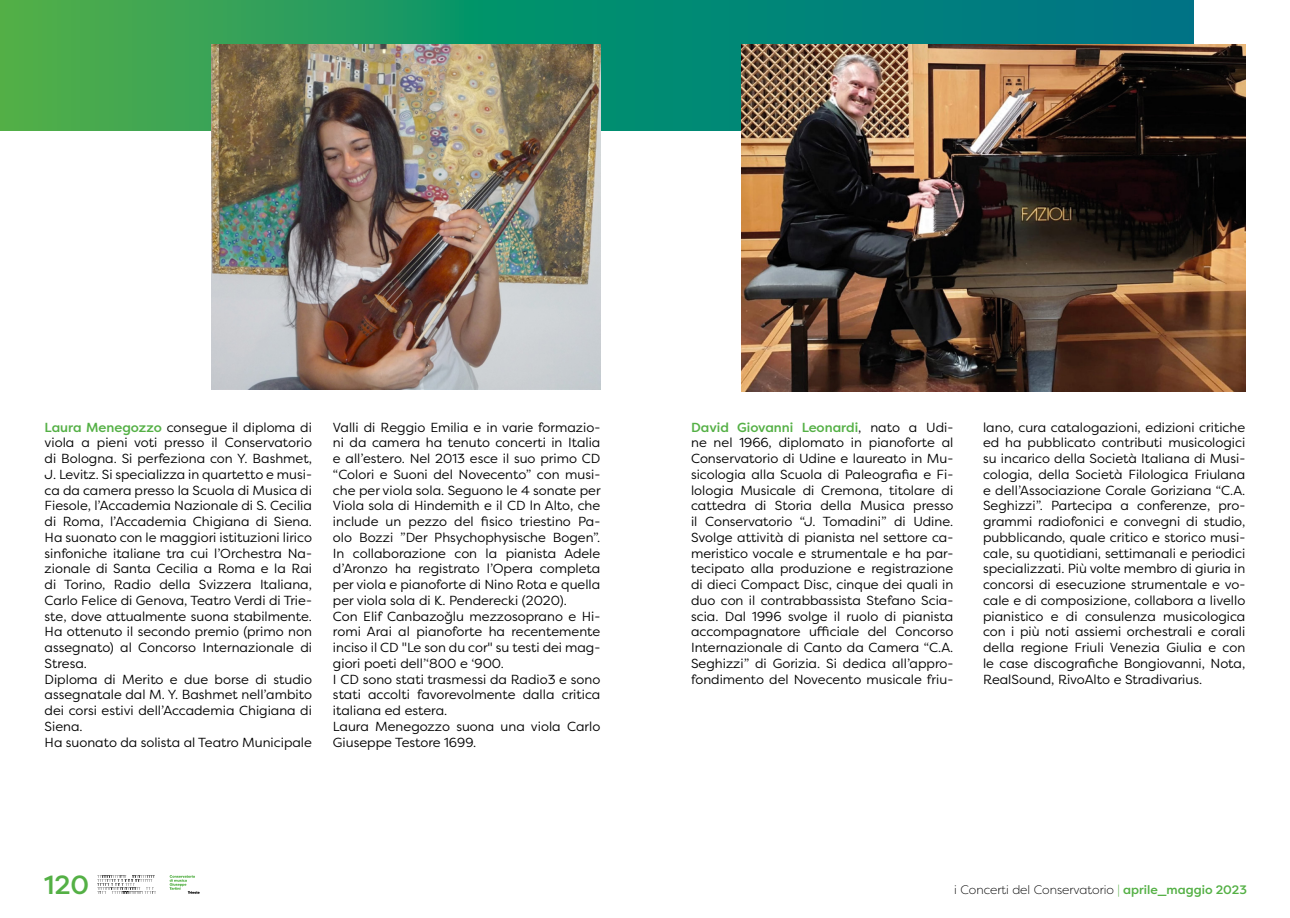
<style>
.page{position:relative;width:1290px;height:918px;background:#fff}
.page>*{position:absolute;margin:0;border:0;box-sizing:border-box;transform-origin:0 0}
.t1{font:500 26.25px "Filson Pro";color:#54b045}
.t2{font:13.12px/15.8px "Filson Pro";color:#000}
.t3{font:300 12.25px "Filson Pro";color:#000}
.s1{font-weight:500;color:#54b045}
.s2{color:#54b045}
</style>
<div class="page">
<svg style="left:0;top:0;width:1193px;height:130px;background:#1d9466"></svg>
<svg style="left:97px;top:875px;width:59px;height:19px"></svg>
<svg style="left:170px;top:875px;width:30px;height:19px"></svg>
<img style="left:741px;top:45px;width:504px;height:346px">
<img style="left:212px;top:45px;width:388px;height:345px">
<p class="t2" style="left:45px;top:419px;width:269px"><span class="s1">Laura Menegozzo</span> consegue il diploma di viola a pieni voti presso il Conservatorio di Bologna. Si perfeziona con Y. Bashmet, J. Levitz. Si specializza in quartetto e musi&shy;ca da camera presso la Scuola di Musica di Fiesole, l’Accademia Nazionale di S. Cecilia di Roma, l’Accademia Chigiana di Siena.<br>Ha suonato con le maggiori istituzioni lirico sinfoniche italiane tra cui l’Orchestra Na&shy;zionale di Santa Cecilia a Roma e la Rai di Torino, Radio della Svizzera Italiana, Carlo Felice di Genova, Teatro Verdi di Trie&shy;ste, dove attualmente suona stabilmente.<br>Ha ottenuto il secondo premio (primo non assegnato) al Concorso Internazionale di Stresa.<br>Diploma di Merito e due borse di studio assegnatale dal M. Y. Bashmet nell’ambito dei corsi estivi dell’Accademia Chigiana di Siena.<br>Ha suonato da solista al Teatro Municipale</p>
<p class="t2" style="left:333px;top:419px;width:269px">Valli di Reggio Emilia e in varie formazio&shy;ni da camera ha tenuto concerti in Italia e all’estero. Nel 2013 esce il suo primo CD “Colori e Suoni del Novecento” con musi&shy;che per viola sola. Seguono le 4 sonate per Viola sola di Hindemith e il CD ln Alto, che include un pezzo del fisico triestino Pa&shy;olo Bozzi ”Der Phsychophysische Bogen”.<br>In collaborazione con la pianista Adele d’Aronzo ha registrato l’Opera completa per viola e pianoforte di Nino Rota e quella per viola sola di K. Penderecki (2020).<br>Con Elif Canbazoğlu mezzosoprano e Hi&shy;romi Arai al pianoforte ha recentemente inciso il CD "Le son du cor" su testi dei mag&shy;giori poeti dell’‘800 e ‘900.<br>I CD sono stati trasmessi da Radio3 e sono stati accolti favorevolmente dalla critica italiana ed estera.<br>Laura Menegozzo suona una viola Carlo Giuseppe Testore 1699.</p>
<p class="t2" style="left:691px;top:419px;width:264px;text-align:justify"><span class="s1">David Giovanni Leonardi</span>, nato a Udi&shy;ne nel 1966, diplomato in pianoforte al Conservatorio di Udine e laureato in Mu&shy;sicologia alla Scuola di Paleografia e Fi&shy;lologia Musicale di Cremona, titolare di cattedra di Storia della Musica presso il Conservatorio “J. Tomadini” di Udine.<br>Svolge attività di pianista nel settore ca&shy;meristico vocale e strumentale e ha par&shy;tecipato alla produzione e registrazione di dieci Compact Disc, cinque dei quali in duo con il contrabbassista Stefano Scia&shy;scia. Dal 1996 svolge il ruolo di pianista accompagnatore ufficiale del Concorso Internazionale di Canto da Camera “C.A.<br>Seghizzi” di Gorizia. Si dedica all’appro&shy;fondimento del Novecento musicale friu-</p>
<p class="t2" style="left:983px;top:419px;width:264px;text-align:justify">lano, cura catalogazioni, edizioni critiche ed ha pubblicato contributi musicologici su incarico della Società Italiana di Musi&shy;cologia, della Società Filologica Friulana e dell’Associazione Corale Goriziana “C.A.<br>Seghizzi”. Partecipa a conferenze, pro&shy;grammi radiofonici e convegni di studio, pubblicando, quale critico e storico musi&shy;cale, su quotidiani, settimanali e periodici specializzati. Più volte membro di giuria in concorsi di esecuzione strumentale e vo&shy;cale e di composizione, collabora a livello pianistico e di consulenza musicologica con i più noti assiemi orchestrali e corali della regione Friuli Venezia Giulia e con le case discografiche Bongiovanni, Nota, RealSound, RivoAlto e Stradivarius.</p>
<h1 class="t1" style="left:44px;top:866px;width:47px">120</h1>
<p class="t3" style="left:954px;top:881px;width:294px">i Concerti del Conservatorio <span class="s2">|</span> <span class="s1">aprile_maggio 2023</span></p>
</div>
